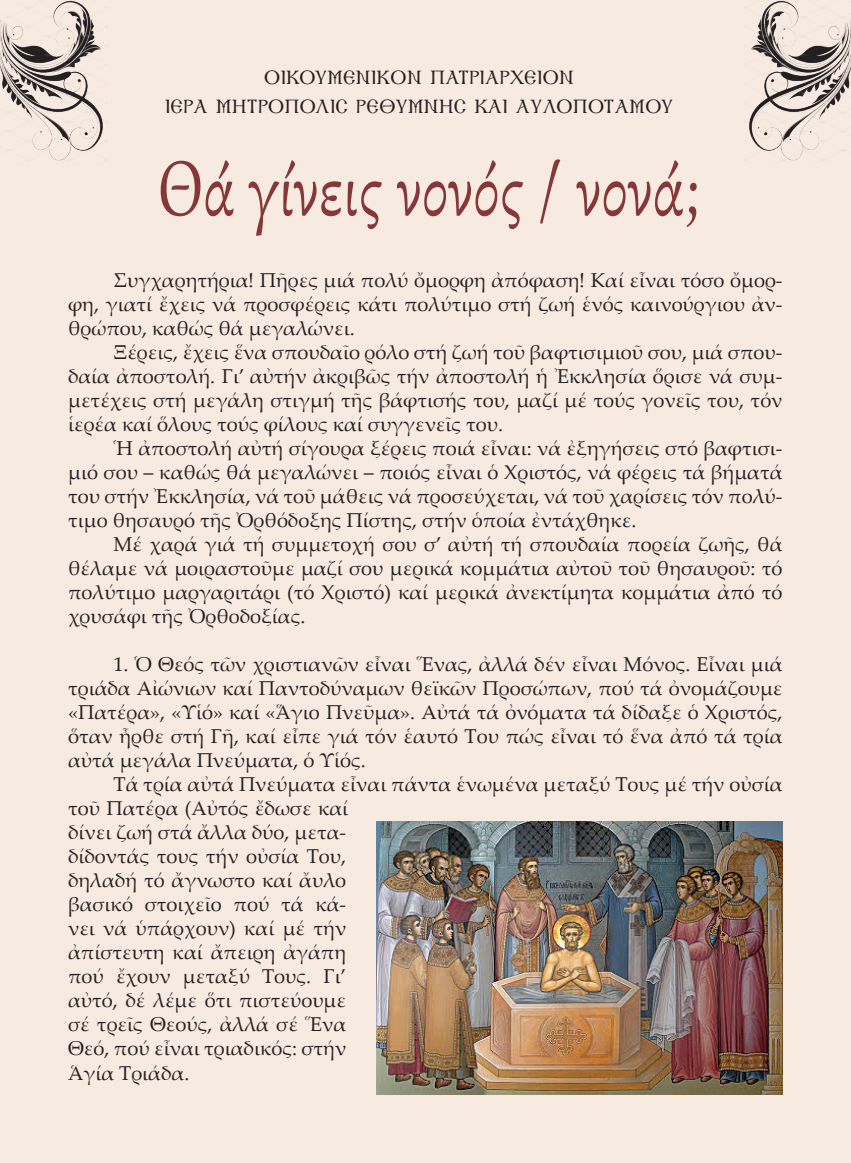
<style>
.page{position:relative;width:851px;height:1163px;background:#fff}
.page>*{position:absolute;margin:0;border:0;box-sizing:border-box;transform-origin:0 0}
.t1{font:94.6px "Gabriola";letter-spacing:-.005em;color:#863838;scale:.9 1}
.t2{font:21px "Genesis";color:#231f20}
.Βασικό{font:20px/24px "Palatino Linotype";color:#231f20;text-align:justify}
</style>
<div class="page">
<div style="left:0;top:0;width:850px;height:1162px;background:#f7eae1"></div>
<img style="left:376px;top:821px;width:406px;height:273px">
<img style="left:749px;top:0;width:101px;height:161px">
<img style="left:0;top:0;width:103px;height:161px">
<p class="t2" style="left:264px;top:67px;width:311px">ΟIΚΟΥΜΕΝΙΚOΝ ΠΑΤΡΙΑΡΧΕIΟΝ</p>
<p class="t2" style="left:165px;top:96px;width:509px">IΕΡA ΜΗΤΡOΠΟΛΙΣ ΡΕΘYΜΝΗΣ ΚΑI ΑYΛΟΠΟΤAΜΟΥ</p>
<p class="t1" style="left:158px;top:127px;width:602px">Θά γίνεις νονός / νονά;</p>
<p class="Βασικό" style="left:68px;top:267px;width:715px;text-indent:45px">Συγχαρητήρια! Πῆρες μιά πολύ ὄμορφη ἀπόφαση! Καί εἶναι τόσο ὄμορ&shy;φη, γιατί ἔχεις νά προσφέρεις κάτι πολύτιμο στή ζωή ἑνός καινούργιου ἀν&shy;θρώπου, καθώς θά μεγαλώνει.</p>
<p class="Βασικό" style="left:68px;top:339px;width:715px;text-indent:45px">Ξέρεις, ἔχεις ἕνα σπουδαῖο ρόλο στή ζωή τοῦ βαφτισιμιοῦ σου, μιά σπου&shy;δαία ἀποστολή. Γι’ αὐτήν ἀκριβῶς τήν ἀποστολή ἡ Ἐκκλησία ὅρισε νά συμ&shy;μετέχεις στή μεγάλη στιγμή τῆς βάφτισής του, μαζί μέ τούς γονεῖς του, τόν ἱερέα καί ὅλους τούς φίλους καί συγγενεῖς του.</p>
<p class="Βασικό" style="left:68px;top:435px;width:716px;text-indent:45px">Ἡ ἀποστολή αὐτή σίγουρα ξέρεις ποιά εἶναι: νά ἐξηγήσεις στό βαφτισι&shy;μιό σου – καθώς θά μεγαλώνει – ποιός εἶναι ὁ Χριστός, νά φέρεις τά βήματά του στήν Ἐκκλησία, νά τοῦ μάθεις νά προσεύχεται, νά τοῦ χαρίσεις τόν πολύ&shy;τιμο θησαυρό τῆς Ὀρθόδοξης Πίστης, στήν ὁποία ἐντάχθηκε.</p>
<p class="Βασικό" style="left:68px;top:531px;width:716px;text-indent:45px">Μέ χαρά γιά τή συμμετοχή σου σ’ αὐτή τή σπουδαία πορεία ζωῆς, θά θέλαμε νά μοιραστοῦμε μαζί σου μερικά κομμάτια αὐτοῦ τοῦ θησαυροῦ: τό πολύτιμο μαργαριτάρι (τό Χριστό) καί μερικά ἀνεκτίμητα κομμάτια ἀπό τό χρυσάφι τῆς Ὀρθοδοξίας.</p>
<p class="Βασικό" style="left:68px;top:651px;width:716px;text-indent:45px">1. Ὁ Θεός τῶν χριστιανῶν εἶναι Ἕνας, ἀλλά δέν εἶναι Μόνος. Εἶναι μιά τριάδα Αἰώνιων καί Παντοδύναμων θεϊκῶν Προσώπων, πού τά ὀνομάζουμε «Πατέρα», «Υἱό» καί «Ἅγιο Πνεῦμα». Αὐτά τά ὀνόματα τά δίδαξε ὁ Χριστός, ὅταν ἦρθε στή Γῆ, καί εἶπε γιά τόν ἑαυτό Του πώς εἶναι τό ἕνα ἀπό τά τρία αὐτά μεγάλα Πνεύματα, ὁ Υἱός.</p>
<p class="Βασικό" style="left:68px;top:771px;width:715px;text-align:left;text-indent:45px">Τά τρία αὐτά Πνεύματα εἶναι πάντα ἑνωμένα μεταξύ Τους μέ τήν οὐσία τοῦ Πατέρα (Αὐτός ἔδωσε καί<br>δίνει ζωή στά ἄλλα δύο, μετα-<br>δίδοντάς τους τήν οὐσία Του,<br>δηλαδή τό ἄγνωστο καί ἄυλο<br>βασικό στοιχεῖο πού τά κά-<br>νει νά ὑπάρχουν) καί μέ τήν<br>ἀπίστευτη καί ἄπειρη ἀγάπη<br>πού ἔχουν μεταξύ Τους. Γι’<br>αὐτό, δέ λέμε ὅτι πιστεύουμε<br>σέ τρεῖς Θεούς, ἀλλά σέ Ἕνα<br>Θεό, πού εἶναι τριαδικός: στήν<br>Ἁγία Τριάδα.</p>
</div>
